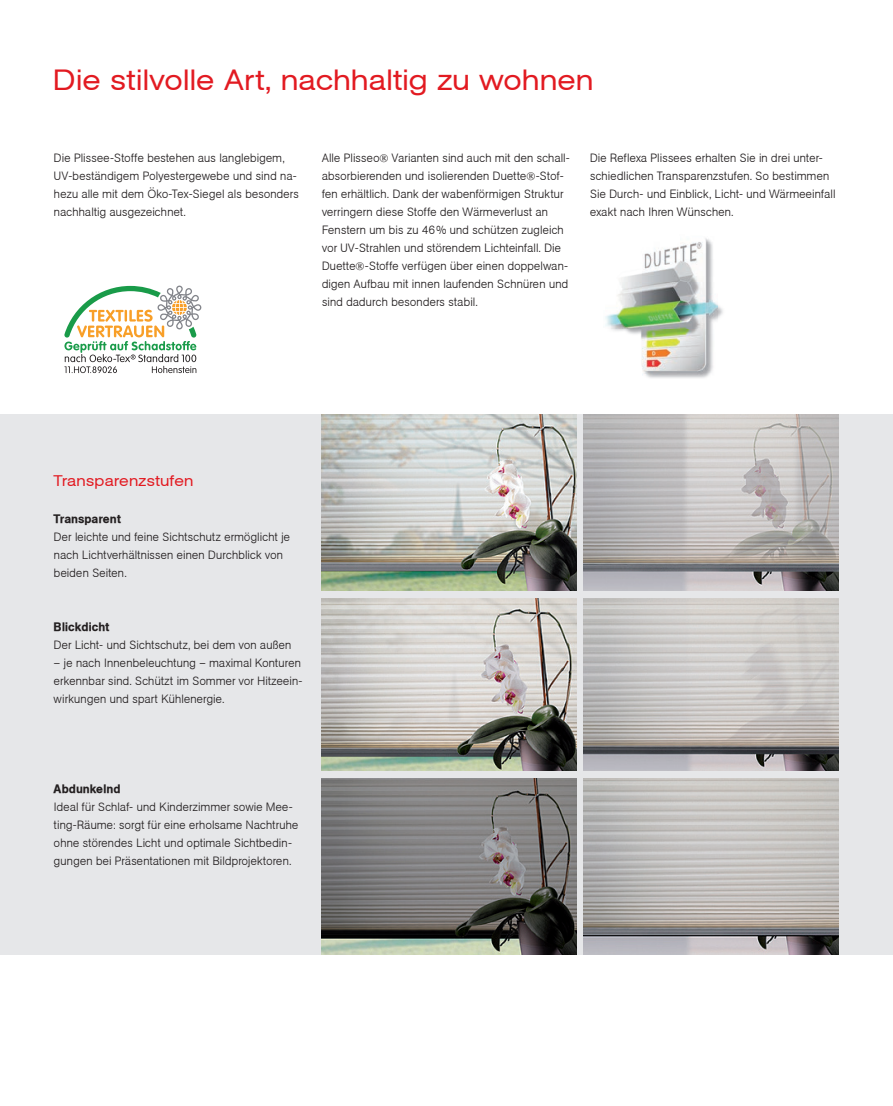
<style>
.page{position:relative;width:893px;height:1106px;background:#fff}
.page>*{position:absolute;margin:0;border:0;box-sizing:border-box;transform-origin:0 0}
.t1{font:28.5px "Agba Extended Normal";letter-spacing:.02em;color:#e21a21}
.t2{font:15px "Agba Extended Normal";letter-spacing:.03em;color:#e21a21}
.t3{font:700 12px/18px "Agba Small";letter-spacing:.01em;color:#231f20}
.t4{font:12px "Agba Medium Normal";letter-spacing:.03em;color:#231f20}
</style>
<div class="page">
<div style="left:0;top:414px;width:880px;height:540px;background:#e6e7e9"></div>
<div style="left:859px;top:414px;width:34px;height:540px;background:#e6e7e9"></div>
<img style="left:322px;top:414px;width:254px;height:177px">
<img style="left:584px;top:414px;width:255px;height:177px">
<img style="left:322px;top:598px;width:254px;height:173px">
<img style="left:584px;top:598px;width:255px;height:173px">
<img style="left:322px;top:778px;width:254px;height:176px">
<img style="left:584px;top:778px;width:255px;height:176px">
<svg style="left:64px;top:285px;width:137px;height:88px"></svg>
<img style="left:647px;top:305px;width:76px;height:73px">
<img style="left:605px;top:238px;width:113px;height:138px">
<h1 class="t1" style="left:54px;top:64px;width:541px">Die stilvolle Art, nachhaltig zu wohnen</h1>
<p class="t3" style="left:54px;top:149px;width:247px">Die Plissee-Stoffe bestehen aus langlebigem, UV-beständigem Polyestergewebe und sind na&shy;hezu alle mit dem Öko-Tex-Siegel als besonders nachhaltig ausgezeichnet.</p>
<p class="t3" style="left:322px;top:149px;width:249px">Alle Plisseo® Varianten sind auch mit den schall&shy;absorbierenden und isolierenden Duette®-Stof&shy;fen erhältlich. Dank der wabenförmigen Struktur verringern diese Stoffe den Wärmeverlust an Fenstern um bis zu 46 % und schützen zugleich vor UV-Strahlen und störendem Lichteinfall. Die Duette®-Stoffe verfügen über einen doppelwan&shy;digen Aufbau mit innen laufenden Schnüren und sind dadurch besonders stabil.</p>
<p class="t3" style="left:590px;top:149px;width:247px">Die Reflexa Plissees erhalten Sie in drei unter&shy;schiedlichen Transparenzstufen. So bestimmen Sie Durch- und Einblick, Licht- und Wärmeeinfall exakt nach Ihren Wünschen.</p>
<p class="t2" style="left:54px;top:472px;width:141px">Transparenzstufen</p>
<p class="t4" style="left:54px;top:511px;width:69px">Transparent</p>
<p class="t3" style="left:54px;top:527px;width:238px">Der leichte und feine Sichtschutz ermöglicht je nach Lichtverhältnissen einen Durchblick von beiden Seiten.</p>
<p class="t4" style="left:54px;top:619px;width:57px">Blickdicht</p>
<p class="t3" style="left:54px;top:635px;width:239px">Der Licht- und Sichtschutz, bei dem von außen</p>
<p class="t3" style="left:54px;top:653px;width:250px">– je nach Innenbeleuchtung – maximal Konturen erkennbar sind. Schützt im Sommer vor Hitzeein&shy;wirkungen und spart Kühlenergie.</p>
<p class="t4" style="left:54px;top:781px;width:68px">Abdunkelnd</p>
<p class="t3" style="left:54px;top:797px;width:246px">Ideal für Schlaf- und Kinderzimmer sowie Mee&shy;ting-Räume: sorgt für eine erholsame Nachtruhe ohne störendes Licht und optimale Sichtbedin&shy;gungen bei Präsentationen mit Bildprojektoren.</p>
</div>
